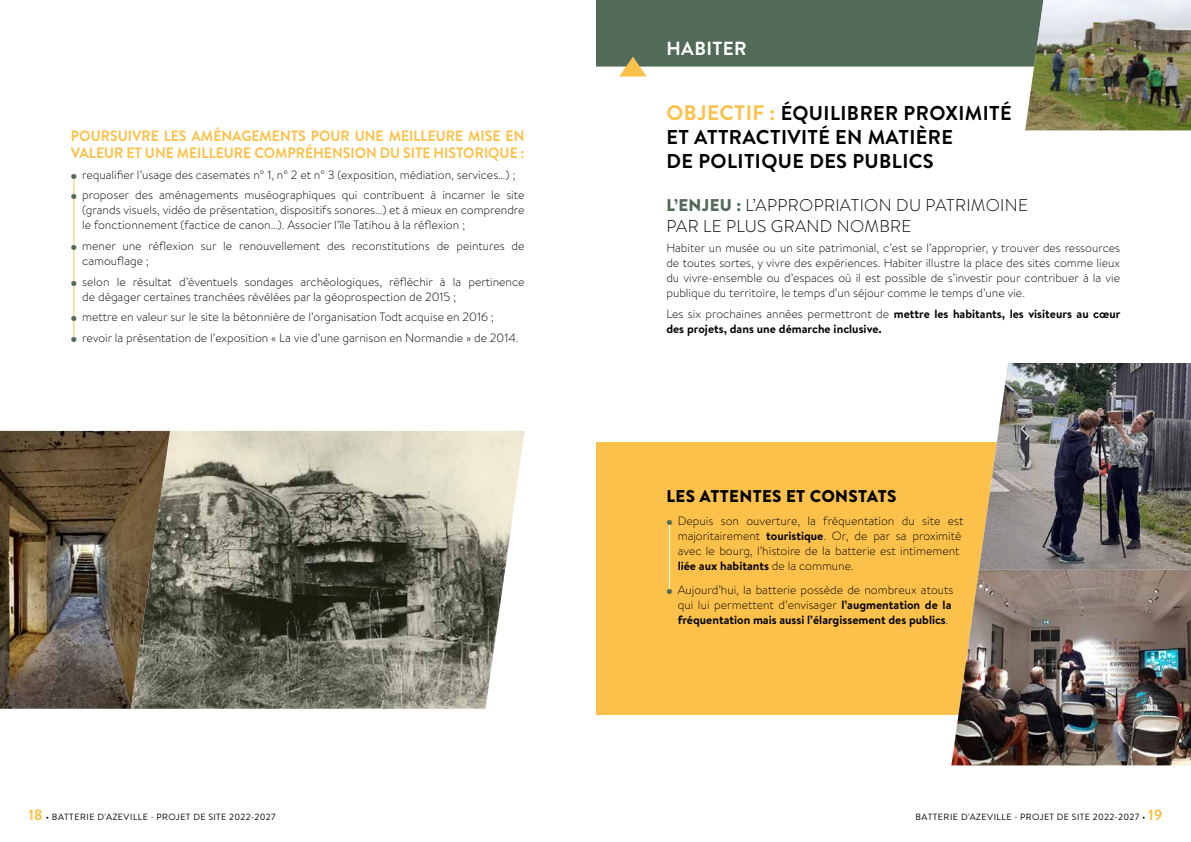
<style>
.page{position:relative;width:1191px;height:842px;background:#fff}
.page>*{position:absolute;margin:0;border:0;box-sizing:border-box;transform-origin:0 0}
.t1{font:700 20px/24px "Brandon Text";letter-spacing:.02em;color:#000}
.t2{font:700 19px "Brandon Text";letter-spacing:.02em;color:#fff}
.t3{font:300 17px/20.4px "Brandon Text";letter-spacing:.02em;color:#000}
.t4{font:900 17px "Brandon Text";letter-spacing:.02em;color:#000}
.t5{font:700 15px/17px "Brandon Text";color:#fbc14b;scale:.94 1}
.t6{font:300 12px/15px "Brandon Text";color:#000}
.t7{font:700 12px/15px "Brandon Text";color:#000}
.t8{font:9px "Brandon Text";letter-spacing:.035em;color:#000}
.s1{font-size:21px;color:#fbc14b}
.s2{font-weight:900;color:#526a58}
.s3{font-weight:300}
.s4{font-weight:700}
.s5{font-weight:700;font-size:15px;color:#fbc14b}
.s6{font-size:8.5px}
</style>
<div class="page">
<img style="left:170px;top:431px;width:354px;height:278px">
<img style="left:0;top:431px;width:170px;height:278px">
<div style="left:573px;top:442px;width:547px;height:273px;background:#fbc14b"></div>
<svg style="left:596px;top:0;width:429px;height:77px;background:#697d6d"></svg>
<img style="left:1025px;top:0;width:166px;height:130px">
<div style="left:547px;top:0;width:48px;height:842px;background:#fff"></div>
<img style="left:951px;top:570px;width:240px;height:195px">
<img style="left:979px;top:363px;width:212px;height:207px">
<hr style="left:73px;top:176px;width:1px;height:161px;background:#fbc14b">
<hr style="left:669px;top:521px;width:1px;height:70px;background:#fff">
<svg style="left:73px;top:280px;width:2px;height:6px"></svg>
<p class="t5" style="left:71px;top:127px;width:484px">POURSUIVRE LES AMÉNAGEMENTS POUR UNE MEILLEURE MISE EN<br>VALEUR ET UNE MEILLEURE COMPRÉHENSION DU SITE HISTORIQUE :</p>
<p class="t6" style="left:82px;top:164px;width:444px;line-height:20.7px">requalifier l’usage des casemates n° 1, n° 2 et n° 3 (exposition, médiation, services…) ; proposer des aménagements muséographiques qui contribuent à incarner le site</p>
<p class="t6" style="left:82px;top:202px;width:444px">(grands visuels, vidéo de présentation, dispositifs sonores…) et à mieux en comprendre le fonctionnement (factice de canon…). Associer l’île Tatihou à la réflexion ;</p>
<p class="t6" style="left:82px;top:238px;width:444px">mener une réflexion sur le renouvellement des reconstitutions de peintures de camouflage ;</p>
<p class="t6" style="left:82px;top:273px;width:444px">selon le résultat d’éventuels sondages archéologiques, réfléchir à la pertinence de dégager certaines tranchées révélées par la géoprospection de 2015 ;</p>
<p class="t6" style="left:82px;top:306px;width:437px;line-height:20.7px">mettre en valeur sur le site la bétonnière de l’organisation Todt acquise en 2016 ; revoir la présentation de l’exposition « La vie d’une garnison en Normandie » de 2014.</p>
<h2 class="t2" style="left:666px;top:36px;width:82px">HABITER</h2>
<h1 class="t1" style="left:666px;top:101px;width:347px"><span class="s1">OBJECTIF :</span> ÉQUILIBRER PROXIMITÉ<br>ET ATTRACTIVITÉ EN MATIÈRE<br>DE POLITIQUE DES PUBLICS</h1>
<h3 class="t3" style="left:666px;top:195px;width:363px"><span class="s2">L’ENJEU :</span> L’APPROPRIATION DU PATRIMOINE<br>PAR LE PLUS GRAND NOMBRE</h3>
<p class="t6" style="left:666px;top:240px;width:455px;text-align:justify">Habiter un musée ou un site patrimonial, c’est se l’approprier, y trouver des ressources de toutes sortes, y vivre des expériences. Habiter illustre la place des sites comme lieux du vivre-ensemble ou d’espaces où il est possible de s’investir pour contribuer à la vie publique du territoire, le temps d’un séjour comme le temps d’une vie.</p>
<p class="t7" style="left:666px;top:306px;width:455px"><span class="s3">Les six prochaines années permettront de</span> mettre les habitants, les visiteurs au cœur des projets, dans une démarche inclusive.</p>
<h3 class="t4" style="left:666px;top:484px;width:232px">LES ATTENTES ET CONSTATS</h3>
<p class="t6" style="left:677px;top:513px;width:287px">Depuis son ouverture, la fréquentation du site est majoritairement <span class="s4">touristique</span>. Or, de par sa proximité avec le bourg, l’histoire de la batterie est intimement <span class="s4">liée aux habitants</span> de la commune.</p>
<p class="t6" style="left:677px;top:581px;width:277px">Aujourd’hui, la batterie possède de nombreux atouts qui lui permettent d’envisager <span class="s4">l’augmentation de la fréquentation mais aussi l’élargissement des publics</span>.</p>
<p class="t8" style="left:28px;top:811px;width:249px"><span class="s5">18</span> • BATTERIE D'AZEVILLE <span class="s6">-</span> PROJET DE SITE 2022-2027</p>
<p class="t8" style="left:915px;top:811px;width:249px">BATTERIE D'AZEVILLE <span class="s6">-</span> PROJET DE SITE 2022-2027 • <span class="s5">19</span></p>
</div>
